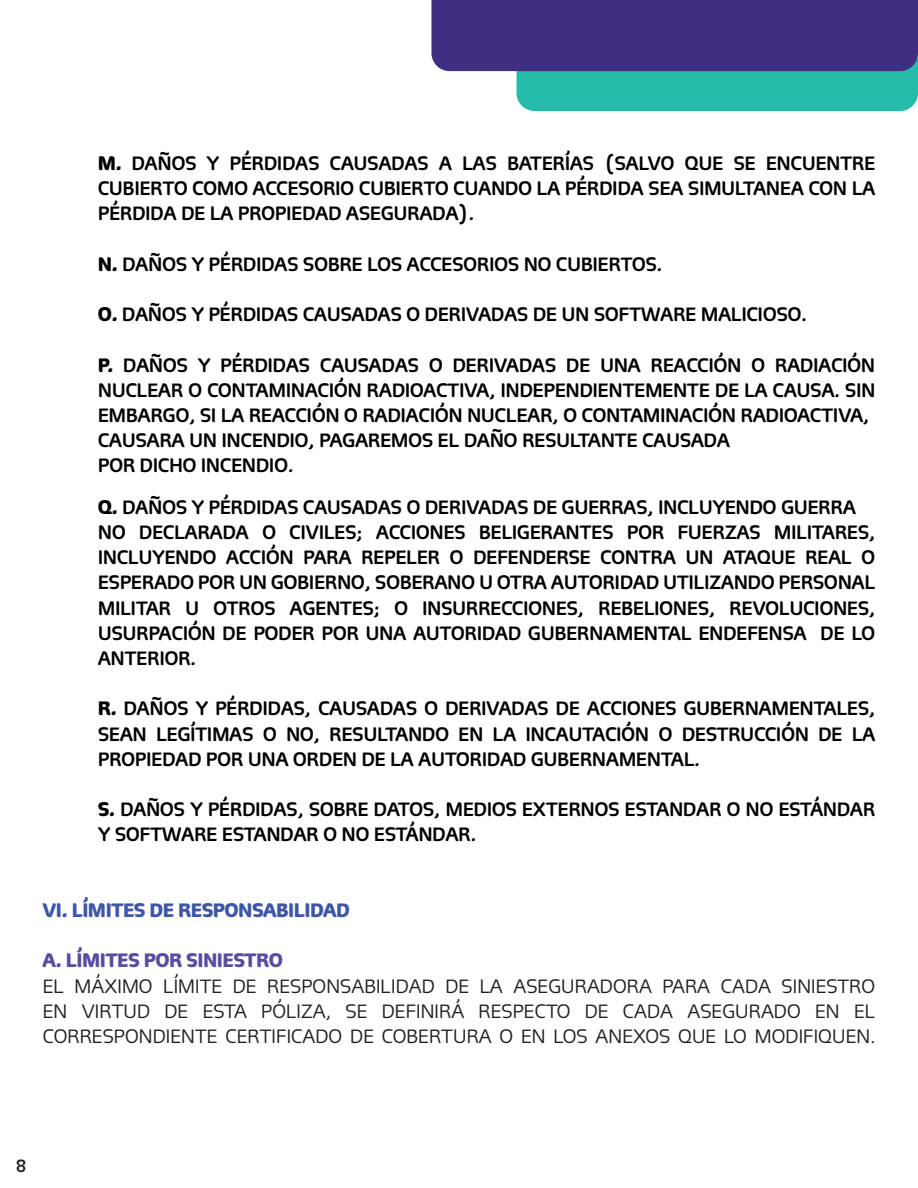
<style>
.page{position:relative;width:918px;height:1188px;background:#fff}
.page>*{position:absolute;margin:0;border:0;box-sizing:border-box;transform-origin:0 0}
.t1{font:21px/25.2px "Telcel Media";letter-spacing:-.025em;color:#000}
.t2{font:21px/25.2px "Telcel Ligera";letter-spacing:-.025em;color:#231f20;text-align:justify}
.t3{font:21px "Telcel Obscura";letter-spacing:-.025em;color:#3d56a5}
.t4{font:21px "Telcel Obscura";letter-spacing:-.025em;color:#5b4c9f}
.t5{font:18px "Telcel Media";color:#231f20}
.s1{font-family:"Telcel Obscura"}
</style>
<div class="page">
<div style="left:517px;top:43px;width:401px;height:68px;background:#25bca9;border-radius:18px"></div>
<div style="left:431px;top:0;width:487px;height:71px;background:#3f2e81"></div>
<p class="t1" style="left:98px;top:149px;width:779px;text-align:justify"><span class="s1">M.</span> DAÑOS Y PÉRDIDAS CAUSADAS A LAS BATERÍAS (SALVO QUE SE ENCUENTRE CUBIERTO COMO ACCESORIO CUBIERTO CUANDO LA PÉRDIDA SEA SIMULTANEA CON LA PÉRDIDA DE LA PROPIEDAD ASEGURADA).</p>
<p class="t1" style="left:98px;top:250px;width:566px"><span class="s1">N.</span> DAÑOS Y PÉRDIDAS SOBRE LOS ACCESORIOS NO CUBIERTOS.</p>
<p class="t1" style="left:98px;top:301px;width:711px"><span class="s1">O.</span> DAÑOS Y PÉRDIDAS CAUSADAS O DERIVADAS DE UN SOFTWARE MALICIOSO.</p>
<p class="t1" style="left:98px;top:351px;width:779px"><span class="s1">P.</span> DAÑOS Y PÉRDIDAS CAUSADAS O DERIVADAS DE UNA REACCIÓN O RADIACIÓN NUCLEAR O CONTAMINACIÓN RADIOACTIVA, INDEPENDIENTEMENTE DE LA CAUSA. SIN EMBARGO, SI LA REACCIÓN O RADIACIÓN NUCLEAR, O CONTAMINACIÓN RADIOACTIVA, CAUSARA UN INCENDIO, PAGAREMOS EL DAÑO RESULTANTE CAUSADA<br>POR DICHO INCENDIO.</p>
<p class="t1" style="left:98px;top:493px;width:779px"><span class="s1">Q.</span> DAÑOS Y PÉRDIDAS CAUSADAS O DERIVADAS DE GUERRAS, INCLUYENDO GUERRA NO DECLARADA O CIVILES; ACCIONES BELIGERANTES POR FUERZAS MILITARES, INCLUYENDO ACCIÓN PARA REPELER O DEFENDERSE CONTRA UN ATAQUE REAL O ESPERADO POR UN GOBIERNO, SOBERANO U OTRA AUTORIDAD UTILIZANDO PERSONAL MILITAR U OTROS AGENTES; O INSURRECCIONES, REBELIONES, REVOLUCIONES, USURPACIÓN DE PODER POR UNA AUTORIDAD GUBERNAMENTAL ENDEFENSA DE LO ANTERIOR.</p>
<p class="t1" style="left:98px;top:695px;width:779px;text-align:justify"><span class="s1">R.</span> DAÑOS Y PÉRDIDAS, CAUSADAS O DERIVADAS DE ACCIONES GUBERNAMENTALES, SEAN LEGÍTIMAS O NO, RESULTANDO EN LA INCAUTACIÓN O DESTRUCCIÓN DE LA PROPIEDAD POR UNA ORDEN DE LA AUTORIDAD GUBERNAMENTAL.</p>
<p class="t1" style="left:98px;top:796px;width:779px"><span class="s1">S.</span> DAÑOS Y PÉRDIDAS, SOBRE DATOS, MEDIOS EXTERNOS ESTANDAR O NO ESTÁNDAR<br>Y SOFTWARE ESTANDAR O NO ESTÁNDAR.</p>
<p class="t3" style="left:43px;top:896px;width:309px">VI. LÍMITES DE RESPONSABILIDAD</p>
<p class="t4" style="left:43px;top:947px;width:242px">A. LÍMITES POR SINIESTRO</p>
<p class="t2" style="left:43px;top:972px;width:835px">EL MÁXIMO LÍMITE DE RESPONSABILIDAD DE LA ASEGURADORA PARA CADA SINIESTRO EN VIRTUD DE ESTA PÓLIZA, SE DEFINIRÁ RESPECTO DE CADA ASEGURADO EN EL CORRESPONDIENTE CERTIFICADO DE COBERTURA O EN LOS ANEXOS QUE LO MODIFIQUEN.</p>
<p class="t5" style="left:16px;top:1154px;width:12px">8</p>
</div>
